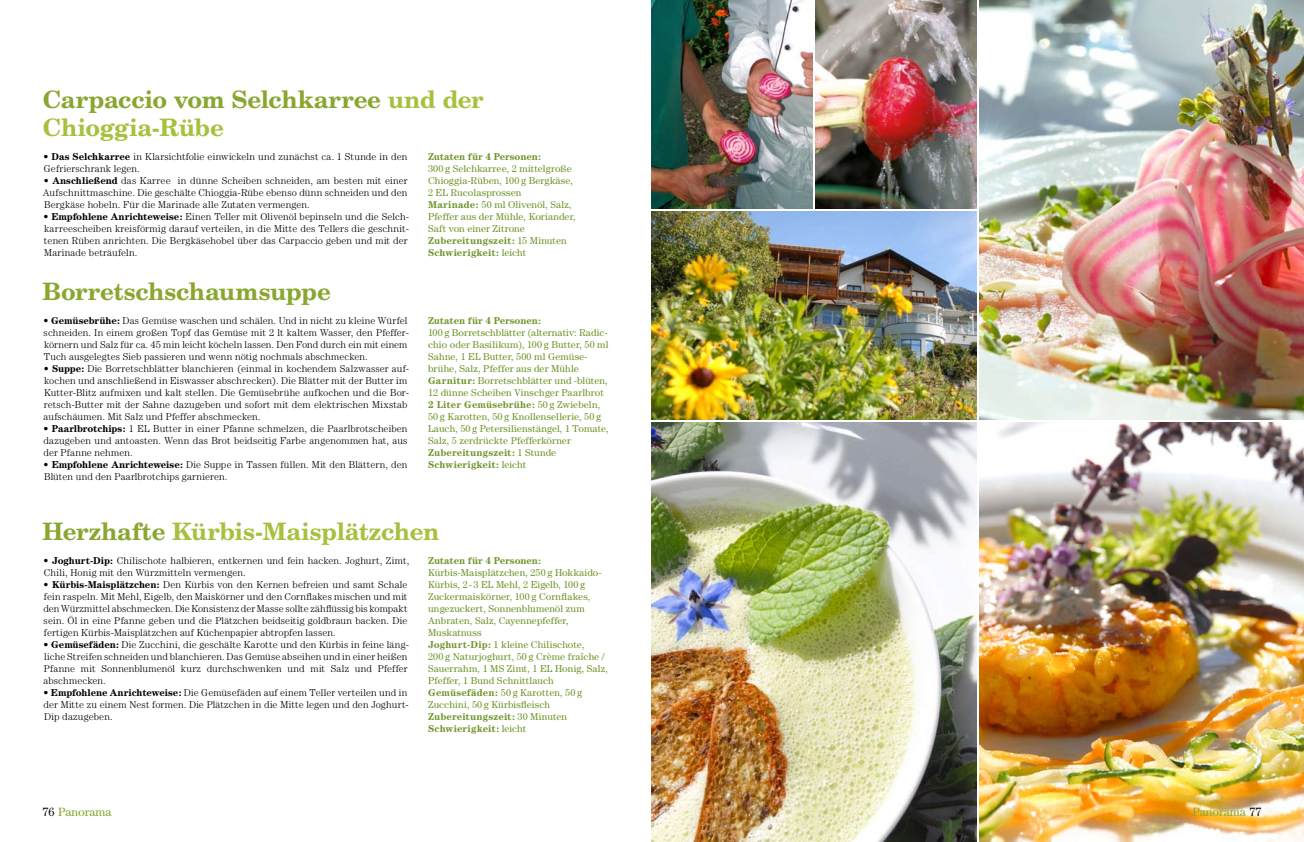
<style>
.page{position:relative;width:1304px;height:842px;background:#fff}
.page>*{position:absolute;margin:0;border:0;box-sizing:border-box;transform-origin:0 0}
.t1{font:700 24px/28px "New Century Schlbk";letter-spacing:-.015em;color:#89a730}
.t2{font:700 24px "New Century Schlbk";letter-spacing:-.015em;color:#a5c13e}
.t3{font:12px "Century";color:#89a730}
.t4{font:300 10px/12px "Century";letter-spacing:.01em;color:#000}
.t5{font:10px/12px "Century";letter-spacing:.01em;color:#70962c}
.t6{font:700 10px "Century";letter-spacing:-.015em;color:#70962c}
.s1{color:#a5c13e}
.s2{font-weight:700}
.s3{color:#89a730}
.s4{color:#000}
</style>
<div class="page">
<img style="left:816px;top:0;width:161px;height:208px">
<img style="left:652px;top:0;width:161px;height:208px">
<img style="left:652px;top:422px;width:325px;height:420px">
<img style="left:979px;top:422px;width:325px;height:420px">
<img style="left:979px;top:0;width:325px;height:420px">
<img style="left:652px;top:211px;width:325px;height:209px">
<h1 class="t1" style="left:43px;top:85px;width:442px">Carpaccio vom Selchkarree <span class="s1">und der<br>Chioggia-Rübe</span></h1>
<p class="t4" style="left:44px;top:150px;width:365px"><span class="s2">• Das Selchkarree</span> in Klarsichtfolie einwickeln und zunächst ca. 1 Stunde in den<br>Gefrierschrank legen.</p>
<p class="t4" style="left:43px;top:174px;width:366px;text-align:justify">• <span class="s2">Anschließend</span> das Karree in dünne Scheiben schneiden, am besten mit einer Aufschnittmaschine. Die geschälte Chioggia-Rübe ebenso dünn schneiden und den Bergkäse hobeln. Für die Marinade alle Zutaten vermengen.</p>
<p class="t4" style="left:44px;top:210px;width:367px"><span class="s2">• Empfohlene Anrichteweise:</span> Einen Teller mit Olivenöl bepinseln und die Selch&shy;karreescheiben kreisförmig darauf verteilen, in die Mitte des Tellers die geschnit&shy;tenen Rüben anrichten. Die Bergkäsehobel über das Carpaccio geben und mit der Marinade beträufeln.</p>
<p class="t6" style="left:428px;top:151px;width:114px">Zutaten für 4 Personen:</p>
<p class="t5" style="left:428px;top:162px;width:149px">300 g Selchkarree, 2 mittelgroße<br>Chioggia-Rüben, 100 g Bergkäse,<br>2 EL Rucolasprossen<br><span class="s2">Marinade:</span> 50 ml Olivenöl, Salz,<br>Pfeffer aus der Mühle, Koriander,<br>Saft von einer Zitrone<br><span class="s2">Zubereitungszeit:</span> 15 Minuten<br><span class="s2">Schwierigkeit:</span> leicht</p>
<h1 class="t1" style="left:42px;top:277px;width:290px">Borretschschaumsuppe</h1>
<p class="t4" style="left:44px;top:314px;width:367px"><span class="s2">• Gemüsebrühe:</span> Das Gemüse waschen und schälen. Und in nicht zu kleine Würfel schneiden. In einem großen Topf das Gemüse mit 2 lt kaltem Wasser, den Pfeffer&shy;körnern und Salz für ca. 45 min leicht köcheln lassen. Den Fond durch ein mit einem Tuch ausgelegtes Sieb passieren und wenn nötig nochmals abschmecken.</p>
<p class="t4" style="left:44px;top:362px;width:367px">• <span class="s2">Suppe:</span> Die Borretschblätter blanchieren (einmal in kochendem Salzwasser auf&shy;kochen und anschließend in Eiswasser abschrecken). Die Blätter mit der Butter im Kutter-Blitz aufmixen und kalt stellen. Die Gemüsebrühe aufkochen und die Bor&shy;retsch-Butter mit der Sahne dazugeben und sofort mit dem elektrischen Mixstab aufschäumen. Mit Salz und Pfeffer abschmecken.</p>
<p class="t4" style="left:43px;top:422px;width:366px;text-align:justify"><span class="s2">• Paarlbrotchips:</span> 1 EL Butter in einer Pfanne schmelzen, die Paarlbrotscheiben dazugeben und antoasten. Wenn das Brot beidseitig Farbe angenommen hat, aus der Pfanne nehmen.</p>
<p class="t4" style="left:44px;top:458px;width:365px"><span class="s2">• Empfohlene Anrichteweise:</span> Die Suppe in Tassen füllen. Mit den Blättern, den<br>Blüten und den Paarlbrotchips garnieren.</p>
<p class="t6" style="left:428px;top:315px;width:114px">Zutaten für 4 Personen:</p>
<p class="t5" style="left:428px;top:326px;width:182px">100 g Borretschblätter (alternativ: Radic&shy;chio oder Basilikum), 100 g Butter, 50 ml Sahne, 1 EL Butter, 500 ml Gemüse&shy;brühe, Salz, Pfeffer aus der Mühle <span class="s2">Garnitur:</span> Borretschblätter und -blüten, 12 dünne Scheiben Vinschger Paarlbrot <span class="s2">2 Liter Gemüsebrühe:</span> 50 g Zwiebeln, 50 g Karotten, 50 g Knollensellerie, 50 g Lauch, 50 g Petersilienstängel, 1 Tomate, Salz, 5 zerdrückte Pfefferkörner <span class="s2">Zubereitungszeit:</span> 1 Stunde <span class="s2">Schwierigkeit:</span> leicht</p>
<h1 class="t2" style="left:42px;top:516px;width:398px"><span class="s3">Herzhafte</span> Kürbis-Maisplätzchen</h1>
<p class="t4" style="left:44px;top:554px;width:367px"><span class="s2">• Joghurt-Dip:</span> Chilischote halbieren, entkernen und fein hacken. Joghurt, Zimt,<br>Chili, Honig mit den Würzmitteln vermengen.</p>
<p class="t4" style="left:43px;top:578px;width:366px;text-align:justify"><span class="s2">• Kürbis-Maisplätzchen:</span> Den Kürbis von den Kernen befreien und samt Schale fein raspeln. Mit Mehl, Eigelb, den Maiskörner und den Cornflakes mischen und mit den Würzmittel abschmecken. Die Konsistenz der Masse sollte zähflüssig bis kompakt sein. Öl in eine Pfanne geben und die Plätzchen beidseitig goldbraun backen. Die fertigen Kürbis-Maisplätzchen auf Küchenpapier abtropfen lassen.</p>
<p class="t4" style="left:44px;top:638px;width:367px"><span class="s2">• Gemüsefäden:</span> Die Zucchini, die geschälte Karotte und den Kürbis in feine läng&shy;liche Streifen schneiden und blanchieren. Das Gemüse abseihen und in einer heißen Pfanne mit Sonnenblumenöl kurz durchschwenken und mit Salz und Pfeffer abschmecken.</p>
<p class="t4" style="left:43px;top:686px;width:367px"><span class="s2">• Empfohlene Anrichteweise:</span> Die Gemüsefäden auf einem Teller verteilen und in der Mitte zu einem Nest formen. Die Plätzchen in die Mitte legen und den Joghurt-<br>Dip dazugeben.</p>
<p class="t6" style="left:428px;top:555px;width:114px">Zutaten für 4 Personen:</p>
<p class="t5" style="left:428px;top:566px;width:181px">Kürbis-Maisplätzchen, 250 g Hokkaido-<br>Kürbis, 2 - 3 EL Mehl, 2 Eigelb, 100 g<br>Zuckermaiskörner, 100 g Cornflakes, ungezuckert, Sonnenblumenöl zum<br>Anbraten, Salz, Cayennepfeffer,<br>Muskatnuss<br><span class="s2">Joghurt-Dip:</span> 1 kleine Chilischote,<br>200 g Naturjoghurt, 50 g Crème fraîche /<br>Sauerrahm, 1 MS Zimt, 1 EL Honig, Salz,<br>Pfeffer, 1 Bund Schnittlauch<br><span class="s2">Gemüsefäden:</span> 50 g Karotten, 50 g<br>Zucchini, 50 g Kürbisfleisch<br><span class="s2">Zubereitungszeit:</span> 30 Minuten<br><span class="s2">Schwierigkeit:</span> leicht</p>
<p class="t3" style="left:43px;top:805px;width:70px"><span class="s4">76</span> Panorama</p>
<p class="t3" style="left:1192px;top:805px;width:70px">Panorama <span class="s4">77</span></p>
</div>
